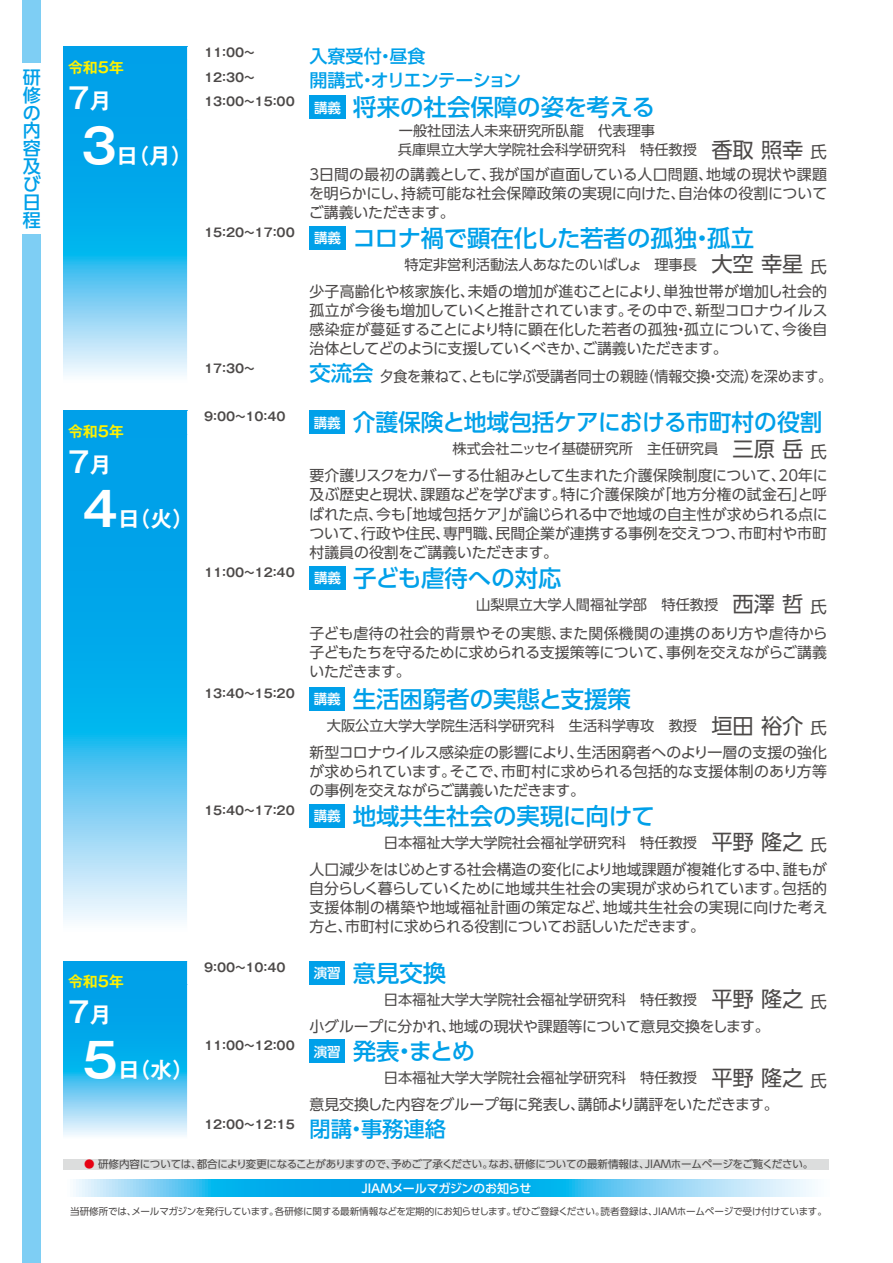
<style>
.page{position:relative;width:893px;height:1263px;background:#fff}
.page>*{position:absolute;margin:0;border:0;box-sizing:border-box;transform-origin:0 0}
.t1{font:700 28.65px "Gothic MB101 Pr 6 N De";color:#fff}
.t2{font:500 23.4px "UD Shin Go Pr 6 N";color:#00a0e9}
.t3{font:700 21.6px "Gothic MB101 Pr 6 N De";color:#fff}
.t4{font:500 18px/18px "UD Shin Go Pr 6 N";letter-spacing:-.025em;color:#00a0e9}
.t5{font:500 18px "UD Shin Go Pr 6 N";letter-spacing:-.045em;color:#00a0e9}
.t6{font:14.85px/19.2px "UD Shin Go Pr 6 N";letter-spacing:-.015em;color:#4c4948;text-align:justify}
.t7{font:14.85px "UD Shin Go Pr 6 N";letter-spacing:-.015em;color:#4c4948;scale:.94 1}
.t8{font:700 14.85px "Gothic MB101 Pr 6 N De";color:#fff100}
.t9{font:14.25px/19.2px "UD Shin Go Pr 6 N";color:#4c4948}
.t10{font:700 12px "Gothic MB101 Pr 6 N De";color:#4c4948}
.t11{font:500 12px "UD Shin Go Pr 6 N";letter-spacing:-.025em;color:#fff}
.t12{font:10.5px "UD Shin Go Pr 6 N";letter-spacing:-.025em;color:#4c4948}
.t13{font:9.6px "UD Shin Go Pr 6 N";letter-spacing:-.02em;color:#4c4948}
.s1{font-size:21.6px}
.s2{font-size:47.1px}
.s3{font-size:21.3px}
.s4{font-size:16.5px}
.s5{font-weight:500;font-size:21.3px;color:#00a0e9}
.s6{font-family:"UD Shin Go Pr 6 N";font-weight:500;font-size:21.3px;color:#00a0e9}
.s7{color:#e60012}
</style>
<div class="page">
<div style="left:23px;top:0;width:18px;height:1263px;background:#7ecef4"></div>
<div style="left:21px;top:64px;width:22px;height:170px;background:#fff"></div>
<div style="left:64px;top:1159px;width:765px;height:11px;background:#dcdddd"></div>
<svg style="left:73px;top:1179px;width:742px;height:18px;background:#4fc1f0"></svg>
<svg style="left:64px;top:47px;width:123px;height:329px;background:#34b8ee"></svg>
<div style="left:309px;top:96px;width:36px;height:23px;background:#00a0e9"></div>
<div style="left:309px;top:226px;width:36px;height:23px;background:#00a0e9"></div>
<svg style="left:64px;top:411px;width:123px;height:511px;background:#35b8ee"></svg>
<div style="left:309px;top:411px;width:36px;height:23px;background:#00a0e9"></div>
<div style="left:309px;top:566px;width:36px;height:23px;background:#00a0e9"></div>
<div style="left:309px;top:687px;width:36px;height:23px;background:#00a0e9"></div>
<div style="left:309px;top:804px;width:36px;height:23px;background:#00a0e9"></div>
<svg style="left:64px;top:961px;width:123px;height:175px;background:#34b8ee"></svg>
<div style="left:309px;top:961px;width:36px;height:23px;background:#00a0e9"></div>
<div style="left:309px;top:1040px;width:36px;height:23px;background:#00a0e9"></div>
<p class="t4" style="left:23px;top:68px;width:20px">研修の内容及び日程</p>
<p class="t8" style="left:68px;top:55px;width:57px">令和5年</p>
<h1 class="t1" style="left:68px;top:74px;width:45px">7<span class="s1">月</span></h1>
<h3 class="t3" style="left:82px;top:137px;width:112px"><span class="s2">3</span>日（月）</h3>
<p class="t8" style="left:68px;top:419px;width:57px">令和5年</p>
<h1 class="t1" style="left:68px;top:438px;width:45px">7<span class="s1">月</span></h1>
<h3 class="t3" style="left:82px;top:501px;width:113px"><span class="s2">4</span>日（火）</h3>
<p class="t8" style="left:68px;top:969px;width:57px">令和5年</p>
<h1 class="t1" style="left:68px;top:988px;width:45px">7<span class="s1">月</span></h1>
<h3 class="t3" style="left:82px;top:1052px;width:113px"><span class="s2">5</span>日（水）</h3>
<p class="t10" style="left:204px;top:43px;width:53px">11：00～</p>
<p class="t4" style="left:309px;top:46px;width:118px">入寮受付・昼食</p>
<p class="t10" style="left:204px;top:67px;width:53px">12：30～</p>
<p class="t5" style="left:309px;top:66px;width:213px">開講式・オリエンテーション</p>
<p class="t10" style="left:204px;top:92px;width:92px">13：00～15：00</p>
<h2 class="t2" style="left:314px;top:88px;width:343px"><sup>講義</sup> 将来の社会保障の姿を考える</h2>
<p class="t9" style="left:398px;top:120px;width:431px">一般社団法人未来研究所臥龍　代表理事<br>兵庫県立大学大学院社会科学研究科　特任教授　<span class="s3">香取照幸</span><span class="s4">氏</span></p>
<p class="t6" style="left:309px;top:164px;width:520px">3日間の最初の講義として、我が国が直面している人口問題、地域の現状や課題を明らかにし、持続可能な社会保障政策の実現に向けた、自治体の役割についてご講義いただきます。</p>
<p class="t10" style="left:204px;top:222px;width:92px">15：20～17：00</p>
<h2 class="t2" style="left:314px;top:219px;width:442px"><sup>講義</sup> コロナ禍で顕在化した若者の孤独・孤立</h2>
<p class="t9" style="left:405px;top:254px;width:424px">特定非営利活動法人あなたのいばしょ　理事長　<span class="s3">大空幸星</span><span class="s4">氏</span></p>
<p class="t6" style="left:309px;top:281px;width:520px">少子高齢化や核家族化、未婚の増加が進むことにより、単独世帯が増加し社会的孤立が今後も増加していくと推計されています。その中で、新型コロナウイルス感染症が蔓延することにより特に顕在化した若者の孤独・孤立について、今後自治体としてどのように支援していくべきか、ご講義いただきます。</p>
<p class="t10" style="left:204px;top:358px;width:53px">17：30～</p>
<p class="t7" style="left:309px;top:364px;width:557px"><span class="s5">交流会</span> 夕食を兼ねて、ともに学ぶ受講者同士の親睦（情報交換・交流）を深めます。</p>
<p class="t10" style="left:204px;top:407px;width:83px">9：00～10：40</p>
<h2 class="t2" style="left:314px;top:403px;width:510px"><sup>講義</sup> 介護保険と地域包括ケアにおける市町村の役割</h2>
<p class="t9" style="left:453px;top:439px;width:376px">株式会社ニッセイ基礎研究所　主任研究員　<span class="s3">三原岳</span><span class="s4">氏</span></p>
<p class="t6" style="left:309px;top:466px;width:520px">要介護リスクをカバーする仕組みとして生まれた介護保険制度について、20年に及ぶ歴史と現状、課題などを学びます。特に介護保険が「地方分権の試金石」と呼ばれた点、今も「地域包括ケア」が論じられる中で地域の自主性が求められる点について、行政や住民、専門職、民間企業が連携する事例を交えつつ、市町村や市町村議員の役割をご講義いただきます。</p>
<p class="t10" style="left:204px;top:562px;width:92px">11：00～12：40</p>
<h2 class="t2" style="left:314px;top:559px;width:249px"><sup>講義</sup> 子ども虐待への対応</h2>
<p class="t9" style="left:476px;top:594px;width:352px">山梨県立大学人間福祉学部　特任教授　<span class="s3">西澤哲</span><span class="s4">氏</span></p>
<p class="t6" style="left:309px;top:623px;width:520px">子ども虐待の社会的背景やその実態、また関係機関の連携のあり方や虐待から子どもたちを守るために求められる支援策等について、事例を交えながらご講義いただきます。</p>
<p class="t10" style="left:204px;top:683px;width:92px">13：40～15：20</p>
<h2 class="t2" style="left:314px;top:680px;width:319px"><sup>講義</sup> 生活困窮者の実態と支援策</h2>
<p class="t9" style="left:327px;top:715px;width:502px">大阪公立大学大学院生活科学研究科　生活科学専攻　教授　<span class="s3">垣田裕介</span><span class="s4">氏</span></p>
<p class="t6" style="left:309px;top:742px;width:519px">新型コロナウイルス感染症の影響により、生活困窮者へのより一層の支援の強化が求められています。そこで、市町村に求められる包括的な支援体制のあり方等の事例を交えながらご講義いただきます。</p>
<p class="t10" style="left:204px;top:800px;width:92px">15：40～17：20</p>
<h2 class="t2" style="left:314px;top:797px;width:343px"><sup>講義</sup> 地域共生社会の実現に向けて</h2>
<p class="t9" style="left:384px;top:832px;width:445px">日本福祉大学大学院社会福祉学研究科　特任教授　<span class="s3">平野隆之</span><span class="s4">氏</span></p>
<p class="t6" style="left:309px;top:859px;width:520px">人口減少をはじめとする社会構造の変化により地域課題が複雑化する中、誰もが自分らしく暮らしていくために地域共生社会の実現が求められています。包括的支援体制の構築や地域福祉計画の策定など、地域共生社会の実現に向けた考え方と、市町村に求められる役割についてお話しいただきます。</p>
<p class="t10" style="left:204px;top:957px;width:83px">9：00～10：40</p>
<h2 class="t2" style="left:314px;top:954px;width:134px"><sup>演習</sup> 意見交換</h2>
<p class="t9" style="left:384px;top:989px;width:445px">日本福祉大学大学院社会福祉学研究科　特任教授　<span class="s3">平野隆之</span><span class="s4">氏</span></p>
<p class="t6" style="left:309px;top:1016px;width:462px">小グループに分かれ、地域の現状や課題等について意見交換をします。</p>
<p class="t10" style="left:204px;top:1036px;width:92px">11：00～12：00</p>
<h2 class="t2" style="left:314px;top:1032px;width:163px"><sup>演習</sup> 発表・まとめ</h2>
<p class="t9" style="left:384px;top:1068px;width:445px">日本福祉大学大学院社会福祉学研究科　特任教授　<span class="s3">平野隆之</span><span class="s4">氏</span></p>
<p class="t6" style="left:309px;top:1094px;width:471px">意見交換した内容をグループ毎に発表し、講師より講評をいただきます。</p>
<p class="t10" style="left:204px;top:1114px;width:243px">12：00～12：15 <span class="s6">閉講・事務連絡</span></p>
<p class="t12" style="left:84px;top:1156px;width:731px"><span class="s7">●</span> 研修内容については、都合により変更になることがありますので、予めご了承ください。なお、研修についての最新情報は、JIAMホームページをご覧ください。</p>
<p class="t11" style="left:361px;top:1178px;width:172px">JIAMメールマガジンのお知らせ</p>
<p class="t13" style="left:70px;top:1204px;width:758px">当研修所では、メールマガジンを発行しています。各研修に関する最新情報などを定期的にお知らせします。ぜひご登録ください。読者登録は、JIAMホームページで受け付けています。</p>
</div>
